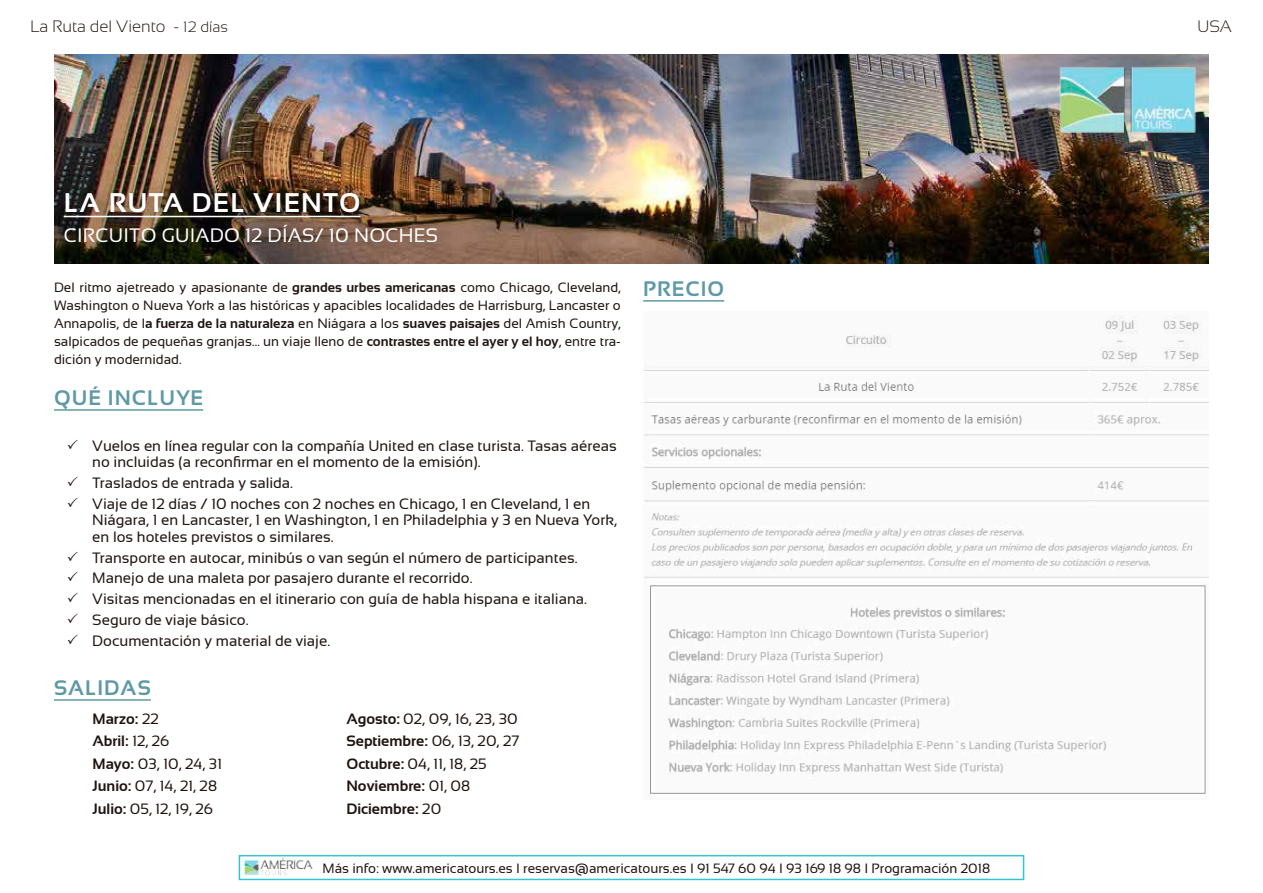
<style>
.page{position:relative;width:1263px;height:893px;background:#fff}
.page>*{position:absolute;margin:0;border:0;box-sizing:border-box;transform-origin:0 0}
.t1{font:700 27px "Sansation";letter-spacing:.05em;color:#fff}
.t2{font:700 21px "Sansation";letter-spacing:.05em;color:#5f99a6}
.t3{font:19.5px "Sansation";letter-spacing:.01em;color:#fff}
.t4{font:300 16.5px "Sansation";color:#1f1410}
.t5{font:15px/22.5px "Sansation";color:#1f1410}
.t6{font:700 15px/22.5px "Sansation";color:#1f1410}
.t7{font:13.5px/18px "Sansation";color:#1f1410;text-align:justify}
.s1{font-size:15px}
.s2{font-weight:700}
.s3{font-weight:400}
</style>
<div class="page">
<img style="left:54px;top:54px;width:1155px;height:210px">
<div style="left:54px;top:182px;width:399px;height:77px;background:#1f1410;opacity:.6"></div>
<hr style="left:64px;top:216px;width:296px;height:1px;background:#fff">
<img style="left:643px;top:315px;width:566px;height:483px">
<img style="left:1055px;top:63px;width:145px;height:73px">
<hr style="left:643px;top:300px;width:81px;height:2px;background:#5f99a6">
<hr style="left:54px;top:699px;width:97px;height:2px;background:#5f99a6">
<hr style="left:54px;top:409px;width:149px;height:2px;background:#5f99a6">
<img style="left:244px;top:858px;width:69px;height:18px">
<div style="left:239px;top:855px;width:785px;height:25px;border:2px solid #00b8c5"></div>
<p class="t4" style="left:30px;top:17px;width:199px">La Ruta del Viento - <span class="s1">12 días</span></p>
<p class="t4" style="left:1197px;top:17px;width:36px">USA</p>
<h1 class="t1" style="left:64px;top:188px;width:298px">LA RUTA DEL VIENTO</h1>
<h3 class="t3" style="left:64px;top:224px;width:376px">CIRCUITO GUIADO 12 DÍAS/ 10 NOCHES</h3>
<p class="t7" style="left:54px;top:278px;width:568px">Del ritmo ajetreado y apasionante de <span class="s2">grandes urbes americanas</span> como Chicago, Cleveland, Washington o Nueva York a las históricas y apacibles localidades de Harrisburg, Lancaster o Annapolis, de l<span class="s2">a fuerza de la naturaleza</span> en Niágara a los <span class="s2">suaves paisajes</span> del Amish Country, salpicados de pequeñas granjas… un viaje lleno de <span class="s2">contrastes entre el ayer y el hoy</span>, entre tra&shy;dición y modernidad.</p>
<h2 class="t2" style="left:54px;top:386px;width:151px">QUÉ INCLUYE</h2>
<p class="t5" style="left:92px;top:437px;width:526px;line-height:16.5px;text-indent:-26px">✓ Vuelos en línea regular con la compañía United en clase turista. Tasas aéreas no incluidas (a reconfirmar en el momento de la emisión).</p>
<p class="t5" style="left:67px;top:472px;width:228px">✓ Traslados de entrada y salida.</p>
<p class="t5" style="left:92px;top:495px;width:526px;line-height:16.5px;text-indent:-26px">✓ Viaje de 12 días / 10 noches con 2 noches en Chicago, 1 en Cleveland, 1 en<br>Niágara, 1 en Lancaster, 1 en Washington, 1 en Philadelphia y 3 en Nueva York, en los hoteles previstos o similares.</p>
<p class="t5" style="left:67px;top:546px;width:512px">✓ Transporte en autocar, minibús o van según el número de participantes.</p>
<p class="t5" style="left:67px;top:567px;width:407px">✓ Manejo de una maleta por pasajero durante el recorrido.</p>
<p class="t5" style="left:67px;top:588px;width:522px">✓ Visitas mencionadas en el itinerario con guía de habla hispana e italiana.</p>
<p class="t5" style="left:67px;top:608px;width:183px">✓ Seguro de viaje básico.</p>
<p class="t5" style="left:67px;top:629px;width:265px">✓ Documentación y material de viaje.</p>
<h2 class="t2" style="left:54px;top:676px;width:98px">SALIDAS</h2>
<p class="t5" style="left:92px;top:707px;width:131px"><span class="s2">Marzo:</span> 22<br><span class="s2">Abril:</span> 12, 26<br><span class="s2">Mayo:</span> 03, 10, 24, 31<br><span class="s2">Junio:</span> 07, 14, 21, 28<br><span class="s2">Julio:</span> 05, 12, 19, 26</p>
<p class="t6" style="left:346px;top:707px;width:174px">Agosto: <span class="s3">02, 09, 16, 23, 30<br></span>Septiembre: <span class="s3">06, 13, 20, 27<br></span>Octubre: <span class="s3">04, 11, 18, 25<br></span>Noviembre: <span class="s3">01, 08<br></span>Diciembre: <span class="s3">20</span></p>
<h2 class="t2" style="left:643px;top:277px;width:83px">PRECIO</h2>
<p class="t7" style="left:323px;top:859px;width:669px">Más info: www.americatours.es I reservas@americatours.es I 91 547 60 94 I 93 169 18 98 I Programación 2018</p>
</div>
